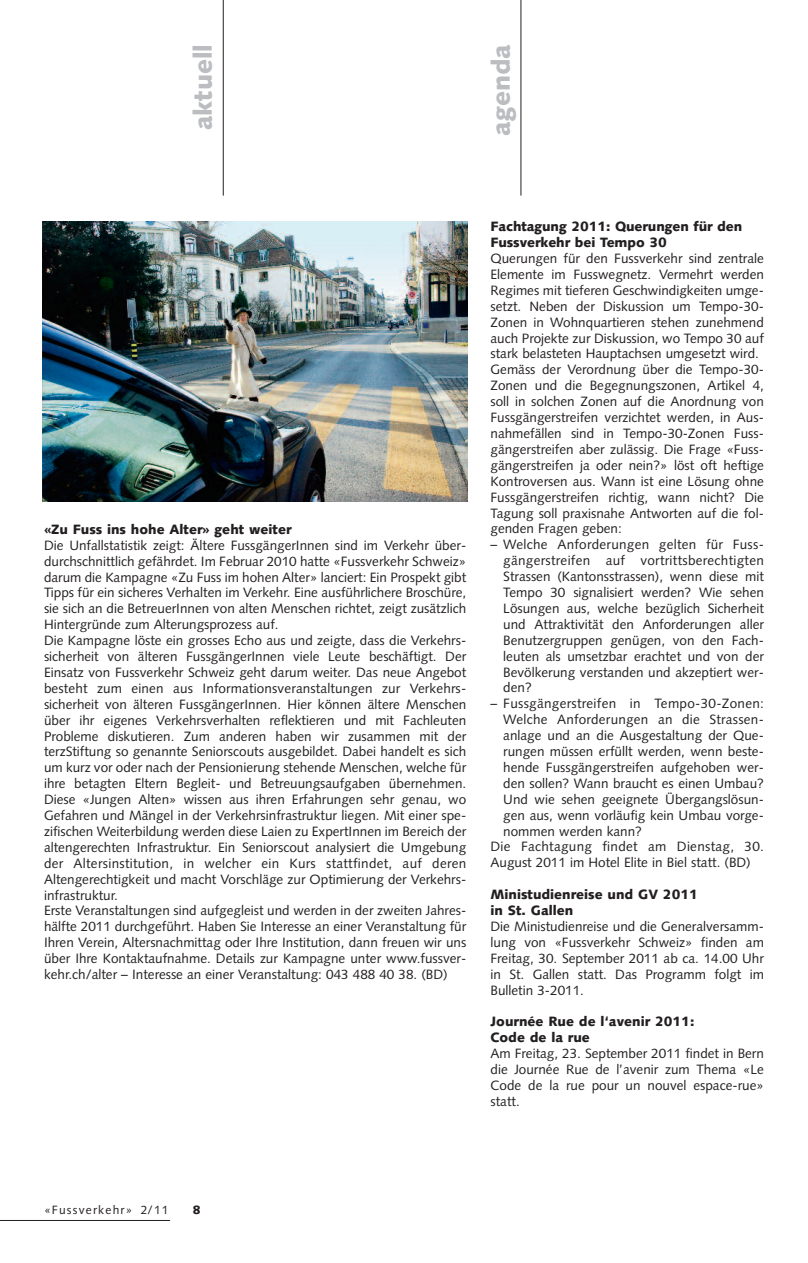
<style>
.page{position:relative;width:808px;height:1263px;background:#fff}
.page>*{position:absolute;margin:0;border:0;box-sizing:border-box;transform-origin:0 0}
.t1{font:900 25.5px "Syntax";color:#bcbdc0}
.t2{font:13.5px/15.9px "Syntax";color:#231f20;text-align:justify}
.t3{font:900 13.5px/15.9px "Syntax";color:#231f20}
.t4{font:13.5px "Syntax";letter-spacing:.02em;color:#231f20}
.t5{font:12px "Syntax";letter-spacing:.1em;color:#231f20}
.t6{font:900 12px "Syntax";color:#231f20}
</style>
<div class="page">
<hr style="left:520px;top:0;width:1px;height:196px;background:#231f20">
<hr style="left:0;top:1220px;width:170px;height:1px;background:#231f20">
<hr style="left:223px;top:0;width:1px;height:196px;background:#231f20">
<img style="left:43px;top:222px;width:425px;height:280px">
<h1 class="t1" style="left:193px;top:130px;width:88px;rotate:-90deg">aktuell</h1>
<h1 class="t1" style="left:490px;top:136px;width:93px;rotate:-90deg">agenda</h1>
<p class="t3" style="left:44px;top:522px;width:249px">«Zu Fuss ins hohe Alter» geht weiter</p>
<p class="t2" style="left:44px;top:538px;width:424px;text-align:left">Die Unfallstatistik zeigt: Ältere FussgängerInnen sind im Verkehr über&shy;durchschnittlich gefährdet. Im Februar 2010 hatte «Fussverkehr Schweiz» darum die Kampagne «Zu Fuss im hohen Alter» lanciert: Ein Prospekt gibt Tipps für ein sicheres Verhalten im Verkehr. Eine ausführlichere Broschüre, sie sich an die BetreuerInnen von alten Menschen richtet, zeigt zusätzlich Hintergründe zum Alterungsprozess auf.<br>Die Kampagne löste ein grosses Echo aus und zeigte, dass die Verkehrs&shy;sicherheit von älteren FussgängerInnen viele Leute beschäftigt. Der Einsatz von Fussverkehr Schweiz geht darum weiter. Das neue Angebot besteht zum einen aus Informationsveranstaltungen zur Verkehrs&shy;sicherheit von älteren FussgängerInnen. Hier können ältere Menschen über ihr eigenes Verkehrsverhalten reflektieren und mit Fachleuten Probleme diskutieren. Zum anderen haben wir zusammen mit der terzStiftung so genannte Seniorscouts ausgebildet. Dabei handelt es sich um kurz vor oder nach der Pensionierung stehende Menschen, welche für ihre betagten Eltern Begleit- und Betreuungsaufgaben übernehmen.<br>Diese «Jungen Alten» wissen aus ihren Erfahrungen sehr genau, wo Gefahren und Mängel in der Verkehrsinfrastruktur liegen. Mit einer spe&shy;zifischen Weiterbildung werden diese Laien zu ExpertInnen im Bereich der altengerechten Infrastruktur. Ein Seniorscout analysiert die Umgebung der Altersinstitution, in welcher ein Kurs stattfindet, auf deren Altengerechtigkeit und macht Vorschläge zur Optimierung der Verkehrs&shy;infrastruktur.<br>Erste Veranstaltungen sind aufgegleist und werden in der zweiten Jahres&shy;hälfte 2011 durchgeführt. Haben Sie Interesse an einer Veranstaltung für Ihren Verein, Altersnachmittag oder Ihre Institution, dann freuen wir uns über Ihre Kontaktaufnahme. Details zur Kampagne unter www.fussver&shy;kehr.ch/alter – Interesse an einer Veranstaltung: 043 488 40 38. (BD)</p>
<p class="t3" style="left:490px;top:220px;width:253px">Fachtagung 2011: Querungen für den<br>Fussverkehr bei Tempo 30</p>
<p class="t2" style="left:490px;top:252px;width:275px;text-align:left">Querungen für den Fussverkehr sind zentrale Elemente im Fusswegnetz. Vermehrt werden Regimes mit tieferen Geschwindigkeiten umge&shy;setzt. Neben der Diskussion um Tempo-30- Zonen in Wohnquartieren stehen zunehmend auch Projekte zur Diskussion, wo Tempo 30 auf stark belasteten Hauptachsen umgesetzt wird.<br>Gemäss der Verordnung über die Tempo-30- Zonen und die Begegnungszonen, Artikel 4, soll in solchen Zonen auf die Anordnung von Fussgängerstreifen verzichtet werden, in Aus&shy;nahmefällen sind in Tempo-30-Zonen Fuss&shy;gängerstreifen aber zulässig. Die Frage «Fuss&shy;gängerstreifen ja oder nein?» löst oft heftige Kontroversen aus. Wann ist eine Lösung ohne Fussgängerstreifen richtig, wann nicht? Die Tagung soll praxisnahe Antworten auf die fol&shy;genden Fragen geben:</p>
<p class="t2" style="left:503px;top:538px;width:262px;text-indent:-13px">– Welche Anforderungen gelten für Fuss&shy;gängerstreifen auf vortrittsberechtigten Strassen (Kantonsstrassen), wenn diese mit Tempo 30 signalisiert werden? Wie sehen Lösungen aus, welche bezüglich Sicherheit und Attraktivität den Anforderungen aller Benutzergruppen genügen, von den Fach&shy;leuten als umsetzbar erachtet und von der Bevölkerung verstanden und akzeptiert wer&shy;den?</p>
<p class="t4" style="left:490px;top:698px;width:275px">– Fussgängerstreifen in Tempo-30-Zonen:</p>
<p class="t4" style="left:503px;top:714px;width:262px">Welche Anforderungen an die Strassen-</p>
<p class="t2" style="left:503px;top:729px;width:262px">anlage und an die Ausgestaltung der Que-</p>
<p class="t2" style="left:503px;top:745px;width:262px">rungen müssen erfüllt werden, wenn beste-</p>
<p class="t2" style="left:503px;top:760px;width:262px">hende Fussgängerstreifen aufgehoben wer-</p>
<p class="t2" style="left:503px;top:776px;width:262px">den sollen? Wann braucht es einen Umbau?</p>
<p class="t2" style="left:503px;top:792px;width:262px">Und wie sehen geeignete Übergangslösun-</p>
<p class="t2" style="left:503px;top:808px;width:262px">gen aus, wenn vorläufig kein Umbau vorge-</p>
<p class="t2" style="left:503px;top:824px;width:140px">nommen werden kann?</p>
<p class="t4" style="left:490px;top:841px;width:275px">Die Fachtagung findet am Dienstag, 30.</p>
<p class="t2" style="left:490px;top:856px;width:262px">August 2011 im Hotel Elite in Biel statt. (BD)</p>
<p class="t3" style="left:490px;top:888px;width:209px">Ministudienreise und GV 2011 in St. Gallen</p>
<p class="t2" style="left:490px;top:919px;width:275px">Die Ministudienreise und die Generalversamm&shy;lung von «Fussverkehr Schweiz» finden am Freitag, 30. September 2011 ab ca. 14.00 Uhr in St. Gallen statt. Das Programm folgt im Bulletin 3-2011.</p>
<p class="t3" style="left:490px;top:1015px;width:205px">Journée Rue de l‘avenir 2011:<br>Code de la rue</p>
<p class="t2" style="left:490px;top:1047px;width:275px">Am Freitag, 23. September 2011 findet in Bern die Journée Rue de l’avenir zum Thema «Le Code de la rue pour un nouvel espace-rue» statt.</p>
<p class="t5" style="left:44px;top:1205px;width:126px">«Fussverkehr» 2/11</p>
<p class="t6" style="left:193px;top:1205px;width:9px">8</p>
</div>
